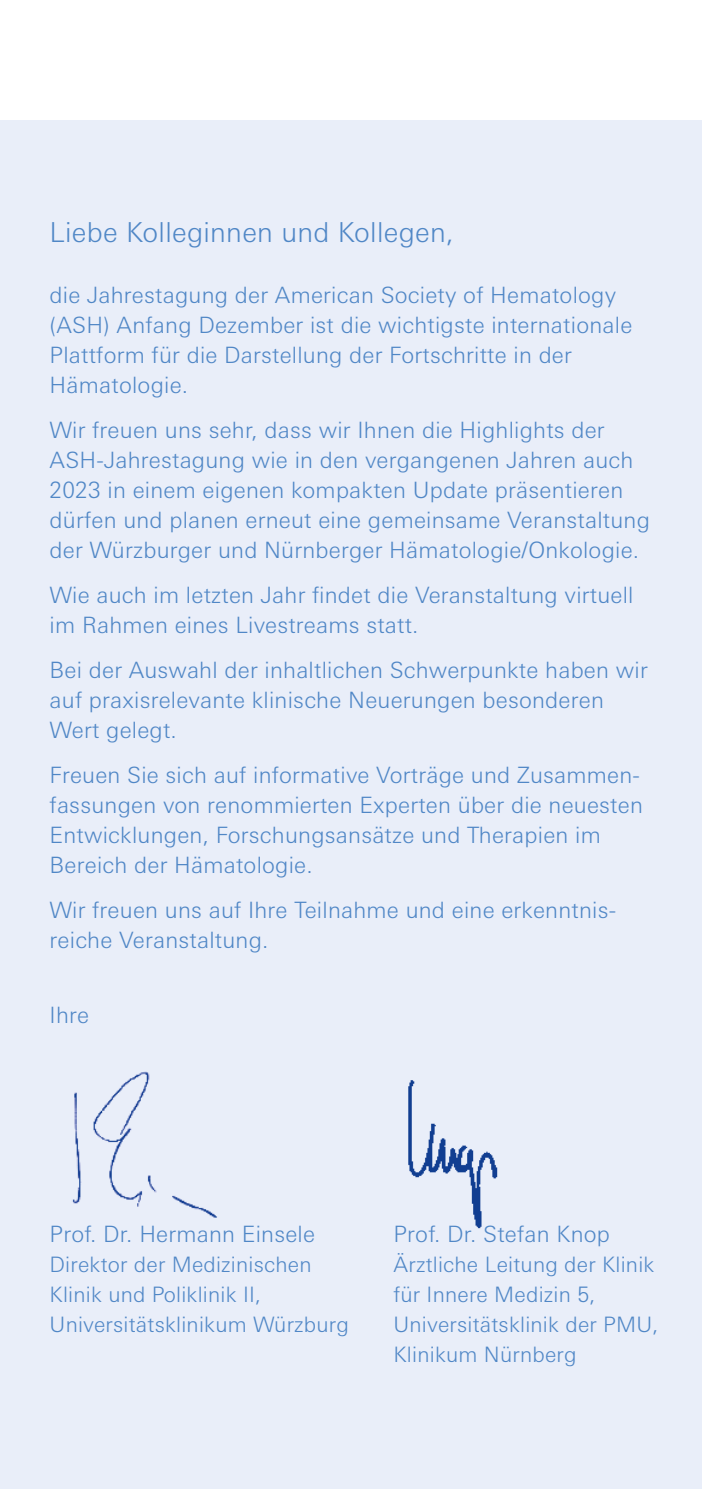
<style>
.page{position:relative;width:702px;height:1489px;background:#fff}
.page>*{position:absolute;margin:0;border:0;box-sizing:border-box;transform-origin:0 0}
.t1{font:300 27.5px "Univers Next Pro";letter-spacing:.01em;color:#5087c6}
.t2{font:300 22.5px/30px "Univers Next Pro";letter-spacing:.01em;color:#5087c6}
.t3{font:300 21.25px/30px "Univers Next Pro";letter-spacing:.01em;color:#5087c6}
</style>
<div class="page">
<div style="left:0;top:120px;width:702px;height:1368px;background:#e9eef9"></div>
<hr style="left:701px;top:0;width:1px;height:120px;background:#5087c6">
<img style="left:72px;top:1071px;width:145px;height:147px">
<img style="left:408px;top:1080px;width:90px;height:149px">
<p class="t1" style="left:50px;top:216px;width:405px">Liebe Kolleginnen und Kollegen,</p>
<p class="t2" style="left:50px;top:279px;width:584px">die Jahrestagung der American Society of Hematology (ASH) Anfang Dezember ist die wichtigste internationale Plattform für die Darstellung der Fortschritte in der Hämatologie.</p>
<p class="t2" style="left:50px;top:414px;width:602px">Wir freuen uns sehr, dass wir Ihnen die Highlights der ASH-Jahrestagung wie in den vergangenen Jahren auch 2023 in einem eigenen kompakten Update präsentieren dürfen und planen erneut eine gemeinsame Veranstaltung der Würzburger und Nürnberger Hämatologie/Onkologie.</p>
<p class="t2" style="left:50px;top:579px;width:585px">Wie auch im letzten Jahr findet die Veranstaltung virtuell im Rahmen eines Livestreams statt.</p>
<p class="t2" style="left:50px;top:654px;width:599px">Bei der Auswahl der inhaltlichen Schwerpunkte haben wir auf praxisrelevante klinische Neuerungen besonderen<br>Wert gelegt.</p>
<p class="t2" style="left:50px;top:759px;width:594px">Freuen Sie sich auf informative Vorträge und Zusammen&shy;fassungen von renommierten Experten über die neuesten Entwicklungen, Forschungsansätze und Therapien im Bereich der Hämatologie.</p>
<p class="t2" style="left:50px;top:894px;width:568px">Wir freuen uns auf Ihre Teilnahme und eine erkenntnis&shy;reiche Veranstaltung.</p>
<p class="t2" style="left:50px;top:999px;width:41px">Ihre</p>
<p class="t2" style="left:50px;top:1218px;width:267px">Prof. Dr. Hermann Einsele</p>
<p class="t3" style="left:50px;top:1249px;width:301px">Direktor der Medizinischen<br>Klinik und Poliklinik II,<br>Universitätsklinikum Würzburg</p>
<p class="t2" style="left:393px;top:1218px;width:218px">Prof. Dr. Stefan Knop</p>
<p class="t3" style="left:393px;top:1249px;width:266px">Ärztliche Leitung der Klinik für Innere Medizin 5,<br>Universitätsklinik der PMU,<br>Klinikum Nürnberg</p>
</div>
